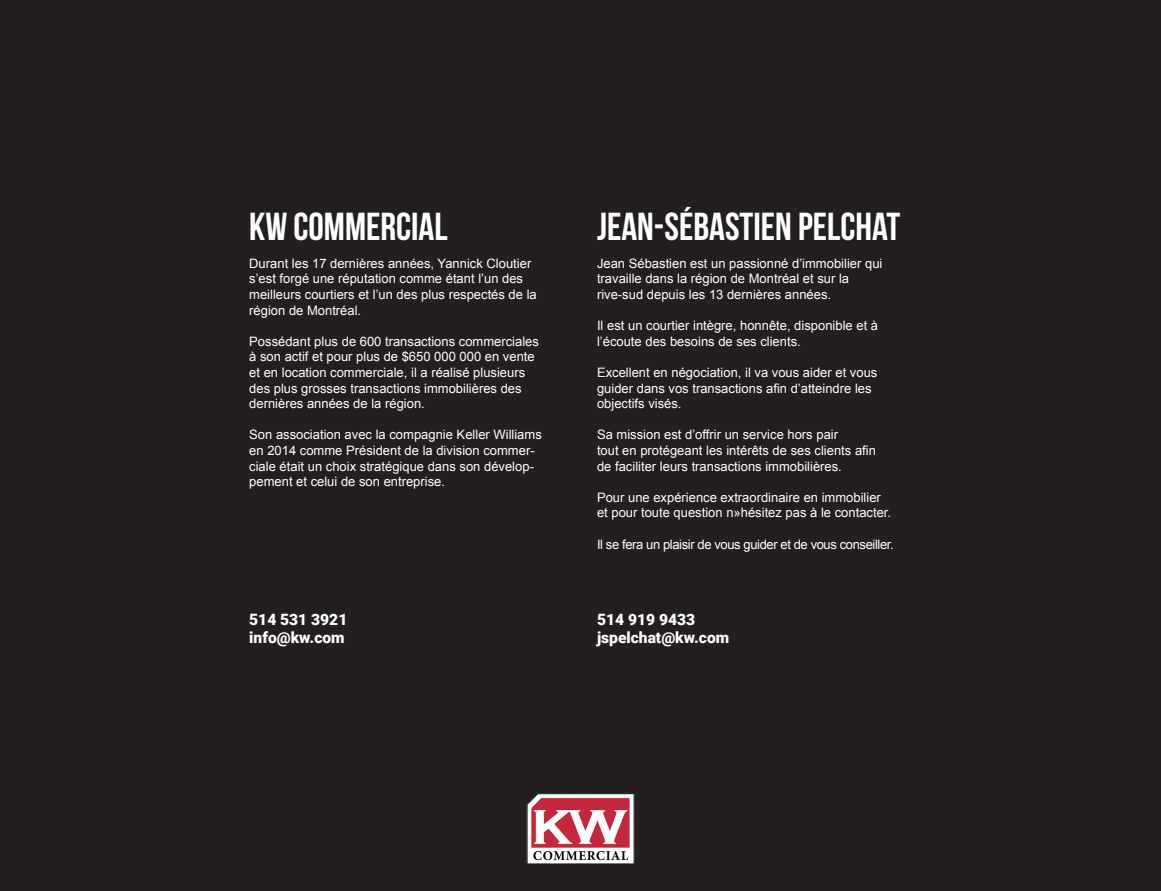
<style>
.page{position:relative;width:1161px;height:891px;background:#231f20}
.page>*{position:absolute;margin:0;border:0;box-sizing:border-box;transform-origin:0 0}
.t1{font:700 39px "Bebas Neue";color:#fff}
.t2{font:900 15.6px/18.1px "Roboto";color:#fff}
.t3{font:13.05px/15.6px "Arial";color:#fff}
.t4{font:13.05px "Arial";letter-spacing:-.03em;color:#fff}
</style>
<div class="page">
<img style="left:526px;top:793px;width:109px;height:71px">
<h1 class="t1" style="left:249px;top:205px;width:200px">KW COMMERCIAL</h1>
<h1 class="t1" style="left:597px;top:205px;width:305px">JEAN-SÉBASTIEN PELCHAT</h1>
<p class="t3" style="left:249px;top:256px;width:289px">Durant les 17 dernières années, Yannick Cloutier s’est forgé une réputation comme étant l’un des meilleurs courtiers et l’un des plus respectés de la région de Montréal.</p>
<p class="t3" style="left:249px;top:334px;width:291px">Possédant plus de 600 transactions commerciales à son actif et pour plus de $650 000 000 en vente et en location commerciale, il a réalisé plusieurs des plus grosses transactions immobilières des dernières années de la région.</p>
<p class="t3" style="left:249px;top:427px;width:294px">Son association avec la compagnie Keller Williams en 2014 comme Président de la division commer&shy;ciale était un choix stratégique dans son dévelop&shy;pement et celui de son entreprise.</p>
<p class="t2" style="left:249px;top:610px;width:100px">514 531 3921 info@kw.com</p>
<p class="t3" style="left:597px;top:256px;width:287px">Jean Sébastien est un passionné d’immobilier qui travaille dans la région de Montréal et sur la rive-sud depuis les 13 dernières années.</p>
<p class="t3" style="left:597px;top:318px;width:283px">Il est un courtier intègre, honnête, disponible et à l’écoute des besoins de ses clients.</p>
<p class="t3" style="left:597px;top:365px;width:282px">Excellent en négociation, il va vous aider et vous guider dans vos transactions afin d’atteindre les objectifs visés.</p>
<p class="t3" style="left:597px;top:427px;width:280px">Sa mission est d’offrir un service hors pair<br>tout en protégeant les intérêts de ses clients afin de faciliter leurs transactions immobilières.</p>
<p class="t3" style="left:597px;top:490px;width:296px">Pour une expérience extraordinaire en immobilier et pour toute question n»hésitez pas à le contacter.</p>
<p class="t4" style="left:597px;top:536px;width:298px">Il se fera un plaisir de vous guider et de vous conseiller.</p>
<p class="t2" style="left:597px;top:610px;width:134px">514 919 9433 jspelchat@kw.com</p>
</div>
